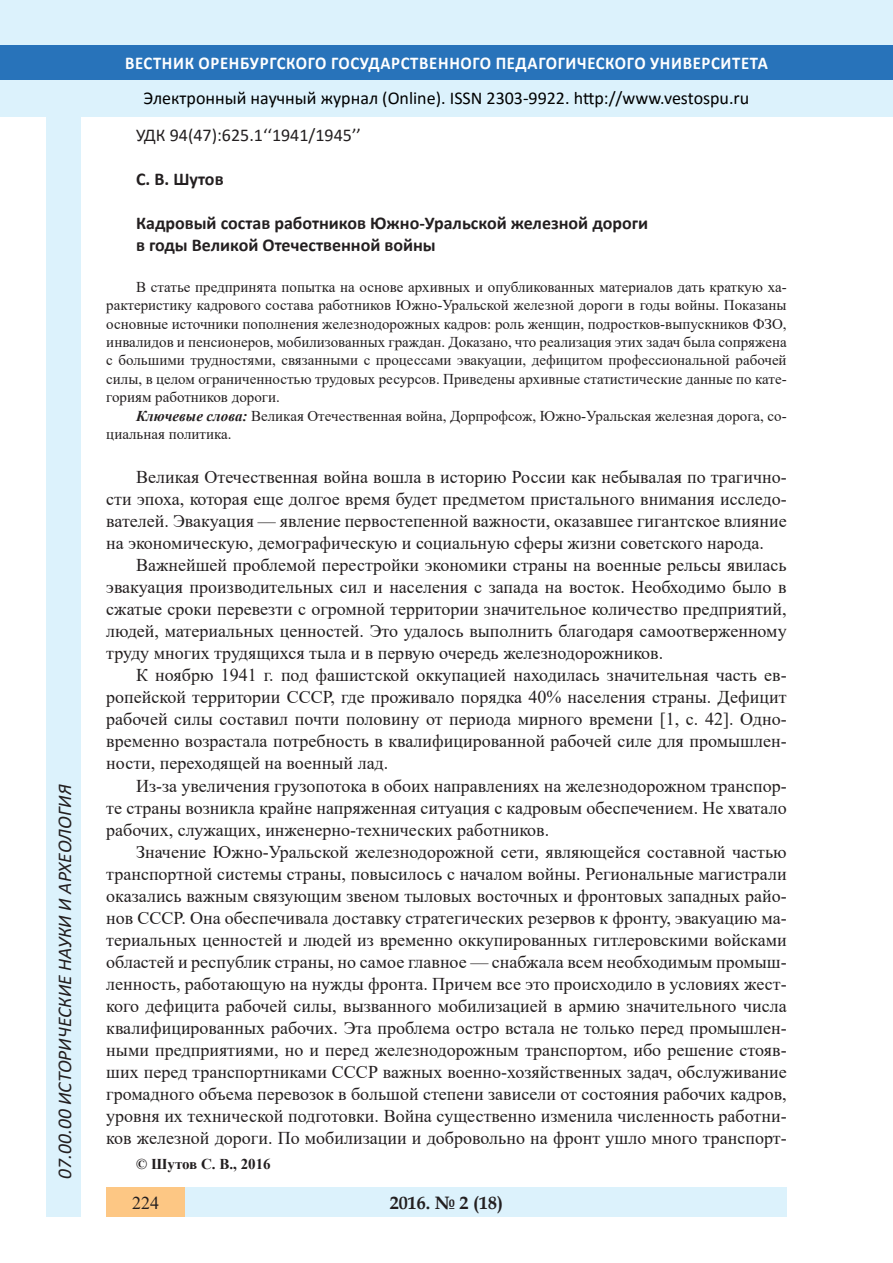
<style>
.page{position:relative;width:893px;height:1263px;background:#fff}
.page>*{position:absolute;margin:0;border:0;box-sizing:border-box;transform-origin:0 0}
.t1{font:italic 19.5px "Calibri";color:#231f20}
.Стиль2{font:18px/22px "Times New Roman";color:#231f20;text-align:justify}
.Заголовок_2{font:700 18px "Calibri";color:#231f20}
.t2{font:18px "Calibri";color:#000}
.t3{font:700 18px "Calibri";letter-spacing:.04em;color:#fff;scale:.93 1}
.Заголовок_2-2{font:18px "Calibri";color:#231f20}
.t4{font:700 18px "Book Antiqua";color:#231f20}
.литература{font:15px/18.5px "Times New Roman";color:#231f20;text-align:justify}
.Стиль2-2{font:700 15px "Times New Roman";color:#231f20}
.s1{font-weight:700;font-style:italic}
</style>
<div class="page">
<div style="left:0;top:0;width:893px;height:116px;background:#dcf2fc"></div>
<div style="left:0;top:45px;width:893px;height:34px;background:#2873ba"></div>
<div style="left:106px;top:1188px;width:681px;height:29px;background:#dcf2fc"></div>
<div style="left:106px;top:1188px;width:79px;height:29px;background:#fdc784"></div>
<div style="left:47px;top:116px;width:34px;height:1101px;background:#dcf2fc"></div>
<p class="t1" style="left:51px;top:1179px;width:395px;rotate:-90deg">07.00.00 ИСТОРИЧЕСКИЕ НАУКИ И АРХЕОЛОГИЯ</p>
<p class="t1" style="left:51px;top:1105px;width:206px;rotate:-90deg">БИОЛОГИЧЕСКИЕ НАУКИ</p>
<p class="t1" style="left:51px;top:1169px;width:11px;rotate:-90deg">3</p>
<p class="t3" style="left:125px;top:50px;width:693px">ВЕСТНИК ОРЕНБУРГСКОГО ГОСУДАРСТВЕННОГО ПЕДАГОГИЧЕСКОГО УНИВЕРСИТЕТА</p>
<p class="t2" style="left:144px;top:85px;width:607px">Электронный научный журнал (Online). ISSN 2303-9922. http://www.vestospu.ru</p>
<p class="t2" style="left:583px;top:85px;width:13px">t</p>
<p class="Заголовок_2-2" style="left:136px;top:123px;width:226px">УДК 94(47):625.1‘‘1941/1945’’</p>
<p class="Заголовок_2" style="left:136px;top:166px;width:89px">С. В. Шутов</p>
<p class="Заголовок_2" style="left:136px;top:210px;width:514px">Кадровый состав работников Южно-Уральской железной дороги</p>
<p class="Заголовок_2" style="left:136px;top:232px;width:301px">в годы Великой Отечественной войны</p>
<p class="литература" style="left:106px;top:277px;width:682px;text-indent:30px">В статье предпринята попытка на основе архивных и опубликованных материалов дать краткую ха&shy;рактеристику кадрового состава работников Южно-Уральской железной дороги в годы войны. Показаны основные источники пополнения железнодорожных кадров: роль женщин, подростков-выпускников ФЗО, инвалидов и пенсионеров, мобилизованных граждан. Доказано, что реализация этих задач была сопряжена с большими трудностями, связанными с процессами эвакуации, дефицитом профессиональной рабочей силы, в целом ограниченностью трудовых ресурсов. Приведены архивные статистические данные по кате&shy;гориям работников дороги.</p>
<p class="литература" style="left:106px;top:406px;width:682px;text-indent:30px"><span class="s1">Ключевые слова:</span> Великая Отечественная война, Дорпрофсож, Южно-Уральская железная дорога, со&shy;циальная политика.</p>
<p class="Стиль2" style="left:106px;top:465px;width:682px;text-indent:30px">Великая Отечественная война вошла в историю России как небывалая по трагично&shy;сти эпоха, которая еще долгое время будет предметом пристального внимания исследо&shy;вателей. Эвакуация — явление первостепенной важности, оказавшее гигантское влияние на экономическую, демографическую и социальную сферы жизни советского народа.</p>
<p class="Стиль2" style="left:106px;top:554px;width:682px;text-indent:30px">Важнейшей проблемой перестройки экономики страны на военные рельсы явилась эвакуация производительных сил и населения с запада на восток. Необходимо было в сжатые сроки перевезти с огромной территории значительное количество предприятий, людей, материальных ценностей. Это удалось выполнить благодаря самоотверженному труду многих трудящихся тыла и в первую очередь железнодорожников.</p>
<p class="Стиль2" style="left:106px;top:664px;width:682px;text-indent:30px">К ноябрю 1941 г. под фашистской оккупацией находилась значительная часть ев&shy;ропейской территории СССР, где проживало порядка 40% населения страны. Дефицит рабочей силы составил почти половину от периода мирного времени [1, с. 42]. Одно&shy;временно возрастала потребность в квалифицированной рабочей силе для промышлен&shy;ности, переходящей на военный лад.</p>
<p class="Стиль2" style="left:106px;top:774px;width:682px;text-indent:30px">Из-за увеличения грузопотока в обоих направлениях на железнодорожном транспор&shy;те страны возникла крайне напряженная ситуация с кадровым обеспечением. Не хватало рабочих, служащих, инженерно-технических работников.</p>
<p class="Стиль2" style="left:106px;top:840px;width:682px;text-indent:30px">Значение Южно-Уральской железнодорожной сети, являющейся составной частью транспортной системы страны, повысилось с началом войны. Региональные магистрали оказались важным связующим звеном тыловых восточных и фронтовых западных райо&shy;нов СССР. Она обеспечивала доставку стратегических резервов к фронту, эвакуацию ма&shy;териальных ценностей и людей из временно оккупированных гитлеровскими войсками областей и республик страны, но самое главное — снабжала всем необходимым промыш&shy;ленность, работающую на нужды фронта. Причем все это происходило в условиях жест&shy;кого дефицита рабочей силы, вызванного мобилизацией в армию значительного числа квалифицированных рабочих. Эта проблема остро встала не только перед промышлен&shy;ными предприятиями, но и перед железнодорожным транспортом, ибо решение стояв&shy;ших перед транспортниками СССР важных военно-хозяйственных задач, обслуживание громадного объема перевозок в большой степени зависели от состояния рабочих кадров, уровня их технической подготовки. Война существенно изменила численность работни&shy;ков железной дороги. По мобилизации и добровольно на фронт ушло много транспорт-</p>
<p class="Стиль2-2" style="left:136px;top:1153px;width:136px">© Шутов С. В., 2016</p>
<p class="Стиль2" style="left:132px;top:1191px;width:28px">224</p>
<p class="t4" style="left:390px;top:1190px;width:115px">2016. № 2 (18)</p>
</div>
